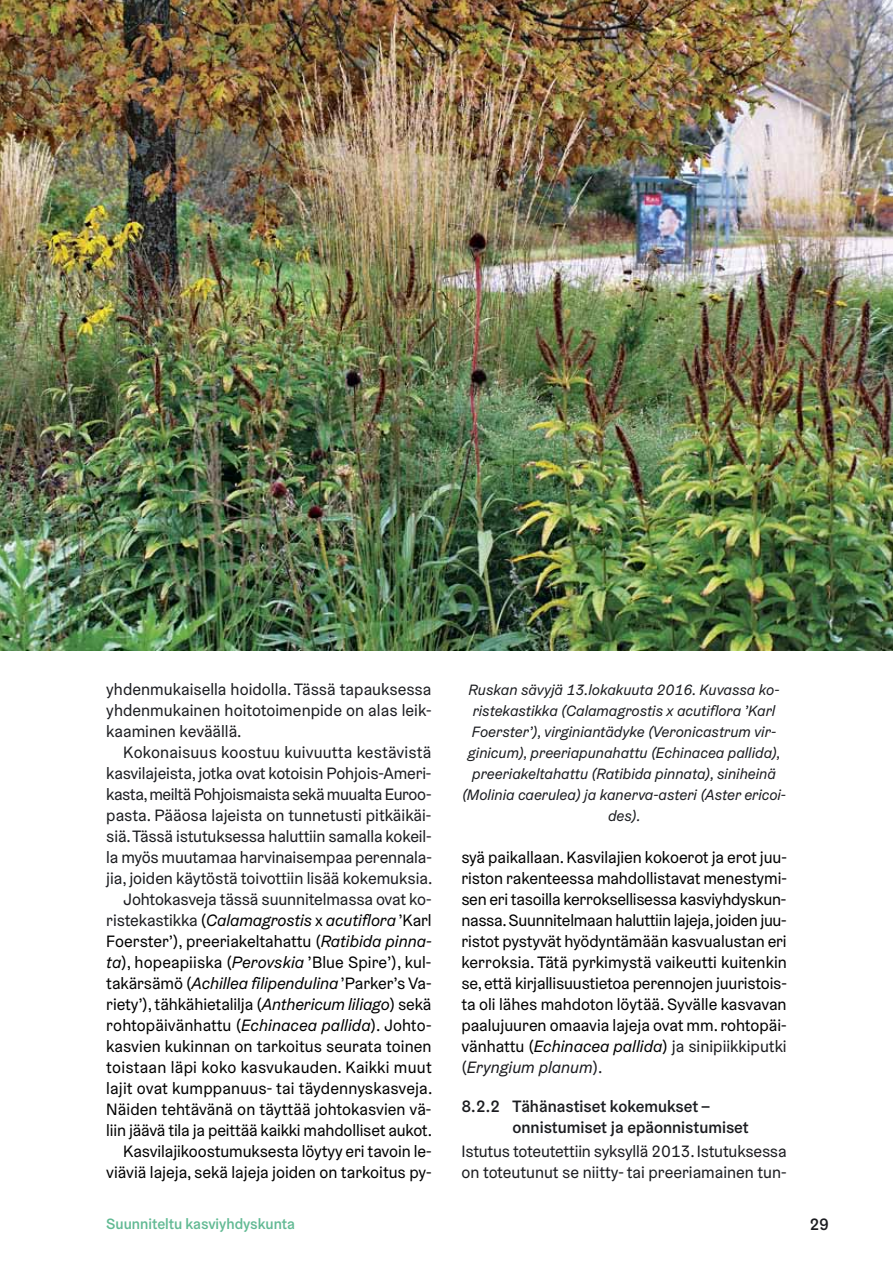
<style>
.page{position:relative;width:893px;height:1263px;background:#fff}
.page>*{position:absolute;margin:0;border:0;box-sizing:border-box;transform-origin:0 0}
.t1{font:16.5px/21px "Helsinki Grotesk";color:#000;text-align:right}
.t2{font:16.5px/21px "Helsinki Grotesk";color:#1b1c20;text-align:justify}
.t3{font:500 16.5px/21px "Helsinki Grotesk";color:#1b1c20}
.t4{font:italic 15px/21px "Helsinki Grotesk";color:#1b1c20;text-align:center}
.t5{font:500 15px "Helsinki Grotesk";color:#62ba94}
.s1{color:#1b1c20}
.s2{font-style:italic}
.s3{font-style:italic;color:#1b1c20}
</style>
<div class="page">
<img style="left:0;top:0;width:893px;height:651px">
<p class="t2" style="left:106px;top:678px;width:327px">yhdenmukaisella hoidolla. Tässä tapauksessa yhdenmukainen hoitotoimenpide on alas leik&shy;kaaminen keväällä.</p>
<p class="t1" style="left:106px;top:741px;width:328px"><span class="s1">Kokonaisuus koostuu kuivuutta kestävistä kasvilajeista, jotka ovat kotoisin Pohjois-Ameri&shy;kasta, meiltä Pohjoismaista sekä muualta Euroo&shy;pasta. Pääosa lajeista on tunnetusti pitkäikäi&shy;siä. Tässä istutuksessa haluttiin samalla kokeil&shy;la myös muutamaa harvinaisempaa perennala&shy;jia, joiden käytöstä toivottiin lisää kokemuksia.<br>Johtokasveja tässä suunnitelmassa ovat ko&shy;ristekastikka</span> (<span class="s2">Calamagrostis</span> x <span class="s2">acutiflora</span> ’Karl Foerster’), preeriakeltahattu (<span class="s2">Ratibida pinna&shy;ta</span>), hopeapiiska (<span class="s2">Perovskia</span> ’Blue Spire’), kul&shy;takärsämö (<span class="s2">Achillea filipendulina</span> ’Parker’s Va&shy;riety’), tähkähietalilja (<span class="s2">Anthericum liliago</span>) sekä rohtopäivänhattu (<span class="s2">Echinacea pallida</span>). Johto&shy;kasvien kukinnan on tarkoitus seurata toinen toistaan läpi koko kasvukauden. Kaikki muut lajit ovat kumppanuus- tai täydennyskasveja.<br>Näiden tehtävänä on täyttää johtokasvien vä&shy;liin jäävä tila ja peittää kaikki mahdolliset aukot.<br>Kasvilajikoostumuksesta löytyy eri tavoin le&shy;viäviä lajeja, sekä lajeja joiden on tarkoitus py-</p>
<p class="t4" style="left:462px;top:679px;width:325px">Ruskan sävyjä 13.lokakuuta 2016. Kuvassa ko&shy;ristekastikka (Calamagrostis x acutiflora ’Karl Foerster’), virginiantädyke (Veronicastrum vir&shy;ginicum), preeriapunahattu (Echinacea pallida), preeriakeltahattu (Ratibida pinnata), siniheinä (Molinia caerulea) ja kanerva-asteri (Aster ericoi&shy;des).</p>
<p class="t1" style="left:461px;top:846px;width:327px;text-align:justify">syä paikallaan. Kasvilajien kokoerot ja erot juu&shy;riston rakenteessa mahdollistavat menestymi&shy;sen eri tasoilla kerroksellisessa kasviyhdyskun&shy;nassa. Suunnitelmaan haluttiin lajeja, joiden juu&shy;ristot pystyvät hyödyntämään kasvualustan eri kerroksia. Tätä pyrkimystä vaikeutti kuitenkin se, että kirjallisuustietoa perennojen juuristois&shy;ta oli lähes mahdoton löytää. Syvälle kasvavan paalujuuren omaavia lajeja ovat mm. rohtopäi&shy;vänhattu (<span class="s2">Echinacea pallida</span>) <span class="s1">ja sinipiikkiputki (</span><span class="s3">Eryngium planum</span><span class="s1">).</span></p>
<p class="t3" style="left:512px;top:1095px;width:238px;text-indent:-51px">8.2.2 Tähänastiset kokemukset – onnistumiset ja epäonnistumiset</p>
<p class="t2" style="left:461px;top:1140px;width:327px">Istutus toteutettiin syksyllä 2013. Istutuksessa on toteutunut se niitty- tai preeriamainen tun-</p>
<p class="t5" style="left:106px;top:1215px;width:190px">Suunniteltu kasviyhdyskunta</p>
<p class="t3" style="left:809px;top:1214px;width:21px">29</p>
</div>
